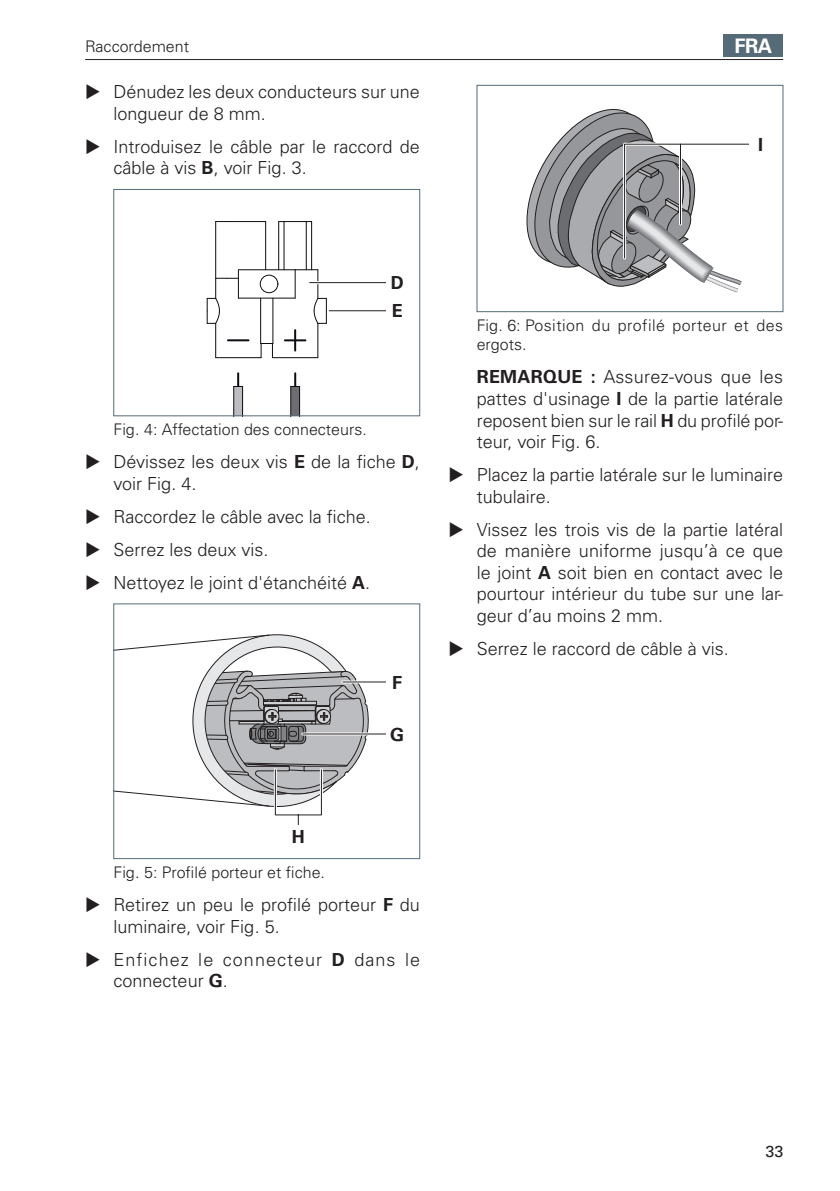
<style>
.page{position:relative;width:840px;height:1191px;background:#fff}
.page>*{position:absolute;margin:0;border:0;box-sizing:border-box;transform-origin:0 0}
.t1{font:700 20px "Univers LT Pro 65";color:#fff}
.t2{font:300 18px/21.6px "Univers LT Pro 45";color:#231f20}
.t3{font:300 18px/21.6px "Univers LT Pro 45";letter-spacing:.055em;color:#231f20}
.t4{font:700 18px/28.2px "Univers";color:#231f20}
.t5{font:300 16px "Univers LT Pro 45";color:#231f20}
.t6{font:300 16px/19.2px "Univers LT Pro 45";letter-spacing:.03em;color:#231f20}
.t7{font:16px "Univers LT Pro 55 Roman";color:#231f20}
.s1{font-family:"Univers LT Pro 65";font-weight:700}
</style>
<div class="page">
<hr style="left:85px;top:59px;width:697px;height:1px;background:#231f20">
<div style="left:723px;top:34px;width:59px;height:23px;background:#556c78"></div>
<div style="left:259px;top:275px;width:19px;height:18px;border:1px solid #0f0c12;border-radius:50%"></div>
<hr style="left:278px;top:221px;width:1px;height:49px;background:#0f0c12">
<hr style="left:283px;top:221px;width:1px;height:49px;background:#0f0c12">
<hr style="left:311px;top:221px;width:1px;height:49px;background:#0f0c12">
<svg style="left:278px;top:221px;width:33px;height:1px"></svg>
<hr style="left:305px;top:221px;width:1px;height:49px;background:#0f0c12">
<hr style="left:215px;top:221px;width:1px;height:57px;background:#0f0c12">
<hr style="left:238px;top:298px;width:57px;height:1px;background:#0f0c12">
<hr style="left:238px;top:269px;width:57px;height:1px;background:#0f0c12">
<hr style="left:265px;top:221px;width:1px;height:49px;background:#0f0c12">
<hr style="left:227px;top:221px;width:38px;height:1px;background:#0f0c12">
<hr style="left:260px;top:298px;width:1px;height:45px;background:#0f0c12">
<hr style="left:215px;top:357px;width:46px;height:1px;background:#0f0c12">
<svg style="left:206px;top:270px;width:33px;height:56px"></svg>
<hr style="left:215px;top:323px;width:1px;height:35px;background:#0f0c12">
<svg style="left:294px;top:269px;width:33px;height:58px"></svg>
<hr style="left:272px;top:298px;width:1px;height:45px;background:#0f0c12">
<hr style="left:317px;top:323px;width:1px;height:35px;background:#0f0c12">
<hr style="left:272px;top:357px;width:46px;height:1px;background:#0f0c12">
<svg style="left:260px;top:343px;width:13px;height:15px"></svg>
<svg style="left:290px;top:373px;width:10px;height:41px"></svg>
<svg style="left:233px;top:373px;width:10px;height:41px"></svg>
<hr style="left:285px;top:339px;width:20px;height:2px;background:#0f0c12">
<hr style="left:294px;top:330px;width:2px;height:20px;background:#0f0c12">
<hr style="left:228px;top:339px;width:20px;height:2px;background:#0f0c12">
<hr style="left:309px;top:281px;width:88px;height:3px;background:#fff">
<hr style="left:309px;top:282px;width:88px;height:1px;background:#231f20">
<div style="left:386px;top:271px;width:22px;height:23px;background:#fff"></div>
<hr style="left:329px;top:310px;width:68px;height:1px;background:#231f20">
<div style="left:386px;top:299px;width:22px;height:23px;background:#fff"></div>
<div style="left:113px;top:189px;width:307px;height:227px;border:1px solid #556c78"></div>
<hr style="left:302px;top:733px;width:95px;height:1px;background:#231f20">
<div style="left:386px;top:722px;width:22px;height:23px;background:#fff"></div>
<hr style="left:342px;top:681px;width:55px;height:1px;background:#231f20">
<div style="left:386px;top:670px;width:22px;height:23px;background:#fff"></div>
<svg style="left:115px;top:634px;width:254px;height:191px"></svg>
<div style="left:113px;top:603px;width:307px;height:256px;border:1px solid #556c78"></div>
<svg style="left:526px;top:109px;width:223px;height:184px"></svg>
<div style="left:476px;top:85px;width:306px;height:227px;border:1px solid #556c78"></div>
<p class="t5" style="left:85px;top:36px;width:105px">Raccordement</p>
<p class="t1" style="left:734px;top:34px;width:39px">FRA</p>
<p class="t2" style="left:113px;top:81px;width:308px">Dénudez les deux conducteurs sur une longueur de 8 mm.</p>
<p class="t2" style="left:113px;top:135px;width:308px">Introduisez le câble par le raccord de câble à vis <span class="s1">B</span>, voir Fig. 3.</p>
<p class="t4" style="left:757px;top:131px;width:7px">I</p>
<p class="t4" style="left:390px;top:269px;width:14px">D<br>E</p>
<p class="t5" style="left:113px;top:420px;width:255px">Fig. 4: Affectation des connecteurs.</p>
<p class="t2" style="left:113px;top:451px;width:308px">Dévissez les deux vis <span class="s1">E</span> de la fiche <span class="s1">D</span>, voir Fig. 4.</p>
<p class="t2" style="left:113px;top:500px;width:259px;line-height:33px">Raccordez le câble avec la fiche.<br>Serrez les deux vis.<br>Nettoyez le joint d'étanchéité <span class="s1">A</span>.</p>
<p class="t4" style="left:392px;top:668px;width:12px">F</p>
<p class="t4" style="left:390px;top:720px;width:16px">G</p>
<p class="t4" style="left:291px;top:822px;width:14px">H</p>
<p class="t5" style="left:113px;top:862px;width:213px">Fig. 5: Profilé porteur et fiche.</p>
<p class="t2" style="left:113px;top:893px;width:308px">Retirez un peu le profilé porteur <span class="s1">F</span> du luminaire, voir Fig. 5.</p>
<p class="t3" style="left:113px;top:948px;width:308px">Enfichez le connecteur <span class="s1">D</span> dans le connecteur <span class="s1">G</span>.</p>
<p class="t6" style="left:476px;top:316px;width:308px">Fig. 6: Position du profilé porteur et des ergots.</p>
<p class="t2" style="left:476px;top:366px;width:308px;text-align:justify"><span class="s1">REMARQUE :</span> Assurez-vous que les pattes d'usinage <span class="s1">I</span> de la partie latérale reposent bien sur le rail <span class="s1">H</span> du profilé por&shy;teur, voir Fig. 6.</p>
<p class="t2" style="left:476px;top:464px;width:308px">Placez la partie latérale sur le luminaire tubulaire.</p>
<p class="t2" style="left:476px;top:518px;width:308px;text-align:justify">Vissez les trois vis de la partie latéral de manière uniforme jusqu’à ce que le joint <span class="s1">A</span> soit bien en contact avec le pourtour intérieur du tube sur une lar&shy;geur d’au moins 2 mm.</p>
<p class="t2" style="left:476px;top:638px;width:253px">Serrez le raccord de câble à vis.</p>
<p class="t7" style="left:765px;top:1141px;width:19px">33</p>
</div>
